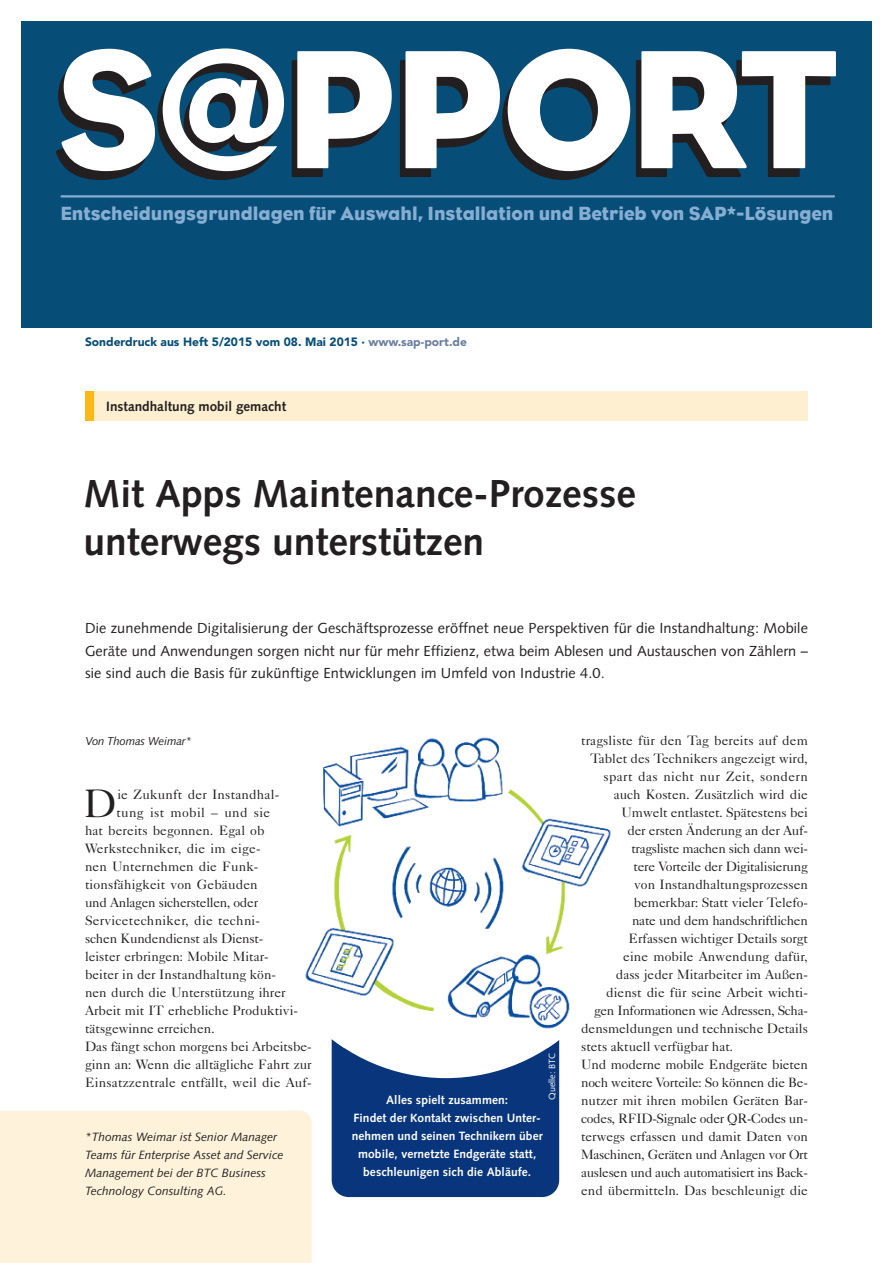
<style>
.page{position:relative;width:893px;height:1263px;background:#fff}
.page>*{position:absolute;margin:0;border:0;box-sizing:border-box;transform-origin:0 0}
.t1{font:39.6px "Caslon Five Forty";color:#231f20}
.t2{font:700 39px/48px "Syntax";color:#231f20}
.t3{font:19.5px "Bureau Eagle";color:#87aed2}
.t4{font:14.55px/22.5px "Syntax";letter-spacing:.01em;color:#231f20;text-align:justify}
.t5{font:13.5px "Caslon Five Forty";color:#231f20}
.t6{font:13.5px "Caslon Five Forty";letter-spacing:-.02em;color:#231f20}
.t7{font:13.5px "Caslon Five Forty";letter-spacing:-.025em;color:#231f20}
.t8{font:13.5px "Caslon Five Forty";letter-spacing:.025em;color:#231f20}
.t9{font:13.5px "Caslon Five Forty";letter-spacing:.02em;color:#231f20}
.t10{font:700 13.5px "Syntax";color:#231f20}
.t11{font:700 12px/18px "Syntax";letter-spacing:.005em;color:#fff;text-align:center}
.t12{font:italic 12px/18px "Syntax";color:#231f20}
.t13{font:900 12px "Avenir";color:#064d77}
.t14{font:italic 11.4px "Syntax";letter-spacing:-.015em;color:#231f20}
.t15{font:9px "Syntax";color:#fff}
.s1{color:#697e9f}
</style>
<div class="page">
<div style="left:0;top:1110px;width:312px;height:153px;background:#fef3da"></div>
<div style="left:85px;top:391px;width:723px;height:30px;background:#feefd0"></div>
<div style="left:85px;top:391px;width:9px;height:30px;background:#fcb814"></div>
<div style="left:332px;top:989px;width:227px;height:208px;background:#08357c;border-radius:17px"></div>
<div style="left:258px;top:697px;width:376px;height:381px;background:#fff;border-radius:50%"></div>
<img style="left:305px;top:737px;width:306px;height:311px">
<div style="left:21px;top:21px;width:851px;height:307px;background:#064d77"></div>
<svg style="left:56px;top:48px;width:228px;height:132px"></svg>
<svg style="left:292px;top:51px;width:100px;height:126px"></svg>
<svg style="left:400px;top:49px;width:230px;height:131px"></svg>
<svg style="left:636px;top:51px;width:200px;height:126px"></svg>
<hr style="left:61px;top:195px;width:774px;height:2px;background:#87aed2">
<h3 class="t3" style="left:60px;top:202px;width:774px">Entscheidungsgrundlagen für Auswahl, Installation und Betrieb von SAP*-Lösungen</h3>
<p class="t13" style="left:85px;top:337px;width:383px">Sonderdruck aus Heft 5/2015 vom 08. Mai 2015 · <span class="s1">www.sap-port.de</span></p>
<p class="t10" style="left:106px;top:401px;width:181px">Instandhaltung mobil gemacht</p>
<h2 class="t2" style="left:84px;top:473px;width:554px">Mit Apps Maintenance-Prozesse unterwegs unterstützen</h2>
<p class="t4" style="left:85px;top:618px;width:724px">Die zunehmende Digitalisierung der Geschäftsprozesse eröffnet neue Perspektiven für die Instandhaltung: Mobile Geräte und Anwendungen sorgen nicht nur für mehr Effizienz, etwa beim Ablesen und Austauschen von Zählern – sie sind auch die Basis für zukünftige Entwicklungen im Umfeld von Industrie 4.0.</p>
<p class="t14" style="left:85px;top:736px;width:108px">Von Thomas Weimar*</p>
<h1 class="t1" style="left:84px;top:789px;width:34px">D</h1>
<p class="t5" style="left:117px;top:789px;width:163px">ie Zukunft der Instandhal-</p>
<p class="t8" style="left:116px;top:807px;width:156px">tung ist mobil – und sie</p>
<p class="t5" style="left:85px;top:825px;width:181px">hat bereits begonnen. Egal ob</p>
<p class="t5" style="left:85px;top:843px;width:177px">Werkstechniker, die im eige-</p>
<p class="t5" style="left:85px;top:861px;width:175px">nen Unternehmen die Funk-</p>
<p class="t5" style="left:85px;top:879px;width:174px">tionsfähigkeit von Gebäuden</p>
<p class="t6" style="left:85px;top:897px;width:175px">und Anlagen sicherstellen, oder</p>
<p class="t9" style="left:85px;top:915px;width:176px">Servicetechniker, die techni-</p>
<p class="t5" style="left:85px;top:933px;width:180px">schen Kundendienst als Dienst-</p>
<p class="t5" style="left:85px;top:951px;width:185px">leister erbringen: Mobile Mitar-</p>
<p class="t5" style="left:85px;top:969px;width:192px">beiter in der Instandhaltung kön-</p>
<p class="t5" style="left:85px;top:987px;width:202px">nen durch die Unterstützung ihrer</p>
<p class="t5" style="left:85px;top:1005px;width:214px">Arbeit mit IT erhebliche Produktivi-</p>
<p class="t5" style="left:85px;top:1023px;width:131px">tätsgewinne erreichen.</p>
<p class="t5" style="left:85px;top:1041px;width:228px">Das fängt schon morgens bei Arbeitsbe-</p>
<p class="t5" style="left:85px;top:1059px;width:228px">ginn an: Wenn die alltägliche Fahrt zur</p>
<p class="t5" style="left:85px;top:1077px;width:228px">Einsatzzentrale entfällt, weil die Auf-</p>
<p class="t12" style="left:85px;top:1128px;width:200px">*Thomas Weimar ist Senior Manager Teams für Enterprise Asset and Service Management bei der BTC Business Technology Consulting AG.</p>
<p class="t15" style="left:549px;top:1099px;width:48px;rotate:-90deg">Quelle: BTC</p>
<p class="t11" style="left:352px;top:1092px;width:193px">Alles spielt zusammen:<br>Findet der Kontakt zwischen Unter&shy;nehmen und seinen Technikern über mobile, vernetzte Endgeräte statt, beschleunigen sich die Abläufe.</p>
<p class="t5" style="left:581px;top:735px;width:228px">tragsliste für den Tag bereits auf dem</p>
<p class="t5" style="left:590px;top:753px;width:219px">Tablet des Technikers angezeigt wird,</p>
<p class="t8" style="left:603px;top:771px;width:206px">spart das nicht nur Zeit, sondern</p>
<p class="t5" style="left:614px;top:789px;width:196px">auch Kosten. Zusätzlich wird die</p>
<p class="t5" style="left:622px;top:807px;width:188px">Umwelt entlastet. Spätestens bei</p>
<p class="t5" style="left:627px;top:825px;width:182px">der ersten Änderung an der Auf-</p>
<p class="t7" style="left:631px;top:843px;width:178px">tragsliste machen sich dann wei-</p>
<p class="t6" style="left:633px;top:861px;width:176px">tere Vorteile der Digitalisierung</p>
<p class="t5" style="left:634px;top:879px;width:175px">von Instandhaltungsprozessen</p>
<p class="t5" style="left:634px;top:897px;width:176px">bemerkbar: Statt vieler Telefo-</p>
<p class="t6" style="left:632px;top:915px;width:177px">nate und dem handschriftlichen</p>
<p class="t5" style="left:629px;top:933px;width:181px">Erfassen wichtiger Details sorgt</p>
<p class="t5" style="left:623px;top:951px;width:186px">eine mobile Anwendung dafür,</p>
<p class="t5" style="left:616px;top:969px;width:193px">dass jeder Mitarbeiter im Außen-</p>
<p class="t5" style="left:606px;top:987px;width:203px">dienst die für seine Arbeit wichti-</p>
<p class="t7" style="left:594px;top:1005px;width:215px">gen Informationen wie Adressen, Scha-</p>
<p class="t5" style="left:581px;top:1023px;width:228px">densmeldungen und technische Details</p>
<p class="t5" style="left:581px;top:1041px;width:154px">stets aktuell verfügbar hat.</p>
<p class="t5" style="left:581px;top:1059px;width:228px">Und moderne mobile Endgeräte bieten</p>
<p class="t5" style="left:581px;top:1077px;width:228px">noch weitere Vorteile: So können die Be-</p>
<p class="t5" style="left:581px;top:1095px;width:228px">nutzer mit ihren mobilen Geräten Bar-</p>
<p class="t6" style="left:581px;top:1113px;width:228px">codes, RFID-Signale oder QR-Codes un-</p>
<p class="t5" style="left:581px;top:1131px;width:228px">terwegs erfassen und damit Daten von</p>
<p class="t6" style="left:581px;top:1149px;width:228px">Maschinen, Geräten und Anlagen vor Ort</p>
<p class="t7" style="left:581px;top:1167px;width:228px">auslesen und auch automatisiert ins Back-</p>
<p class="t5" style="left:581px;top:1185px;width:228px">end übermitteln. Das beschleunigt die</p>
</div>
